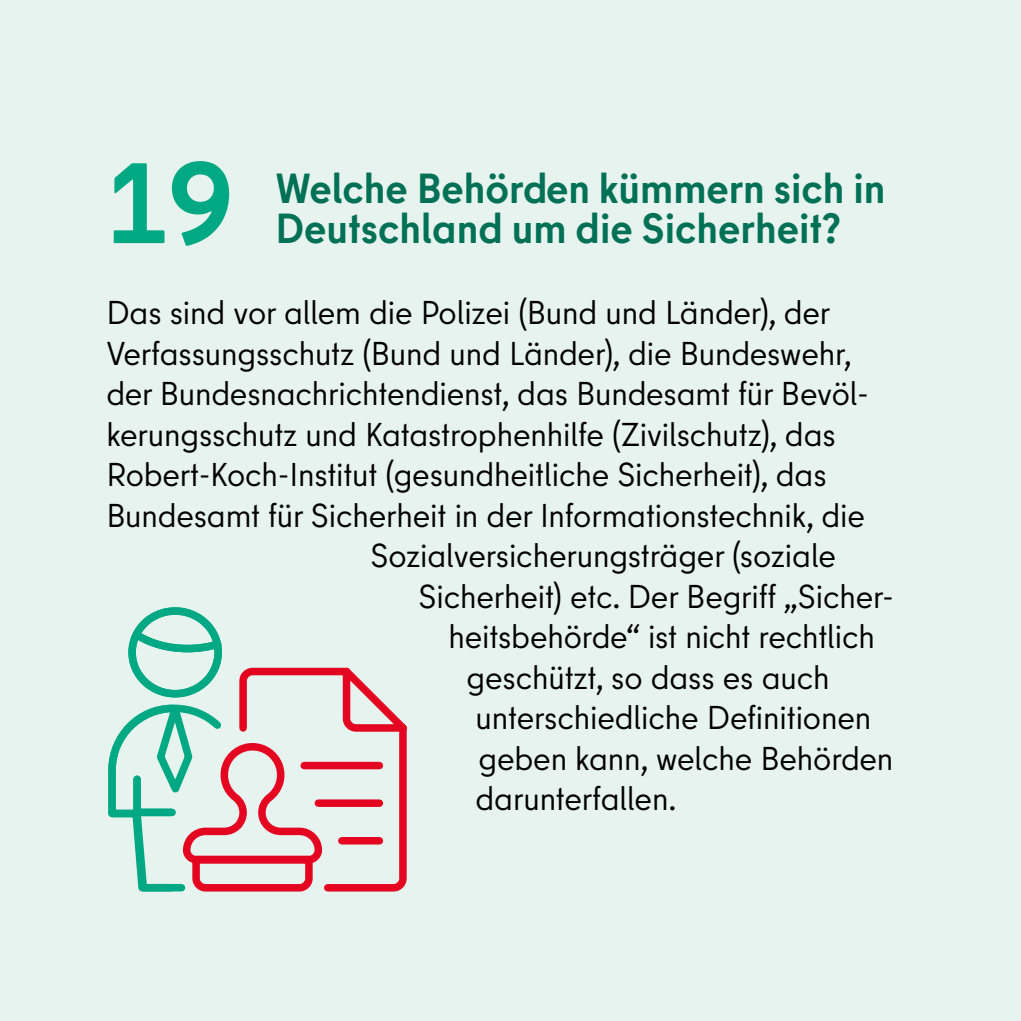
<style>
.page{position:relative;width:1021px;height:1021px;background:#fff}
.page>*{position:absolute;margin:0;border:0;box-sizing:border-box;transform-origin:0 0}
.Zahlen_-_groesser{font:700 114px "Berlin Type Office";color:#00a984}
.H2___Fragen{font:700 42px/40.5px "Berlin Type";color:#007156}
.FT_11{font:33px "Berlin Type";letter-spacing:-.005em;color:#000}
</style>
<div class="page">
<div style="left:0;top:0;width:1020px;height:1020px;background:#e7f3ee"></div>
<svg style="left:179px;top:664px;width:228px;height:228px"></svg>
<div style="left:128px;top:607px;width:94px;height:90px;border:8px solid #00a984;border-radius:50%"></div>
<svg style="left:128px;top:625px;width:94px;height:31px"></svg>
<svg style="left:108px;top:699px;width:120px;height:193px"></svg>
<p class="Zahlen_-_groesser" style="left:105px;top:130px;width:129px">19</p>
<p class="H2___Fragen" style="left:275px;top:168px;width:611px">Welche Behörden kümmern sich in<br>Deutschland um die Sicherheit?</p>
<p class="FT_11" style="left:106px;top:292px;width:725px">Das sind vor allem die Polizei (Bund und Länder), der</p>
<p class="FT_11" style="left:106px;top:333px;width:747px">Verfassungsschutz (Bund und Länder), die Bundeswehr,</p>
<p class="FT_11" style="left:106px;top:373px;width:764px">der Bundesnachrichtendienst, das Bundesamt für Bevöl-</p>
<p class="FT_11" style="left:106px;top:414px;width:731px">kerungsschutz und Katastrophenhilfe (Zivilschutz), das</p>
<p class="FT_11" style="left:106px;top:454px;width:721px">Robert-Koch-Institut (gesundheitliche Sicherheit), das</p>
<p class="FT_11" style="left:106px;top:495px;width:760px">Bundesamt für Sicherheit in der Informationstechnik, die</p>
<p class="FT_11" style="left:370px;top:535px;width:467px">Sozialversicherungsträger (soziale</p>
<p class="FT_11" style="left:418px;top:576px;width:477px">Sicherheit) etc. Der Begriff „Sicher-</p>
<p class="FT_11" style="left:448px;top:616px;width:428px">heitsbehörde“ ist nicht rechtlich</p>
<p class="FT_11" style="left:466px;top:657px;width:364px">geschützt, so dass es auch</p>
<p class="FT_11" style="left:475px;top:697px;width:397px">unterschiedliche Definitionen</p>
<p class="FT_11" style="left:478px;top:738px;width:416px">geben kann, welche Behörden</p>
<p class="FT_11" style="left:475px;top:778px;width:202px">darunterfallen.</p>
</div>
